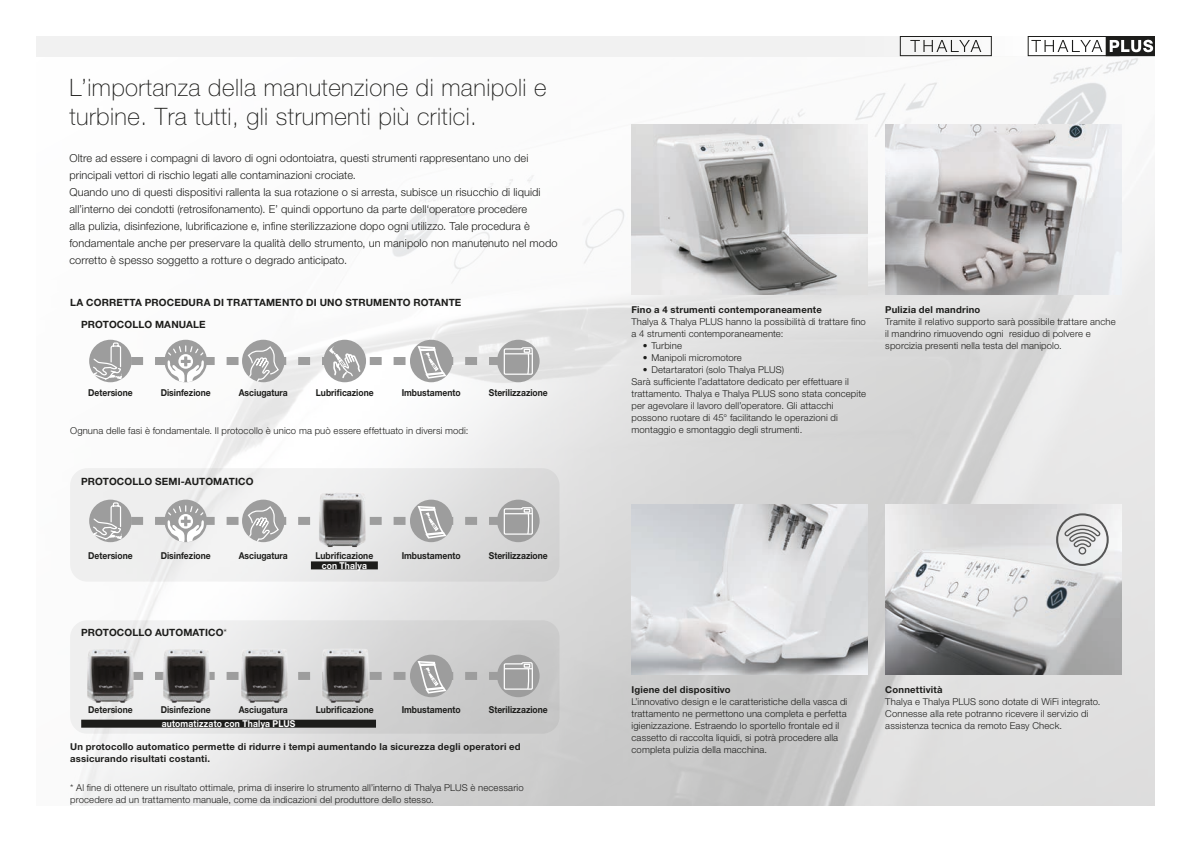
<style>
.page{position:relative;width:1191px;height:842px;background:#fff}
.page>*{position:absolute;margin:0;border:0;box-sizing:border-box;transform-origin:0 0}
.t1{font:100 24px/28.8px "Helvetica Neue LT Std";letter-spacing:.02em;color:#1d1d1b}
.t2{font:300 11px/17px "Helvetica Neue LT Std";letter-spacing:.005em;color:#1d1d1b}
.t3{font:700 10px "Helvetica Neue LT Std";letter-spacing:.01em;color:#1d1d1b}
.t4{font:300 9.5px/12px "Helvetica Neue LT Std";letter-spacing:.015em;color:#1d1d1b}
.t5{font:700 9.5px "Helvetica Neue LT Std";color:#1d1d1b;scale:.9 1}
.t6{font:700 9.5px/12px "Helvetica Neue LT Std";letter-spacing:.02em;color:#1d1d1b}
.t7{font:700 9.5px "Helvetica Neue LT Std";letter-spacing:.02em;color:#fff;scale:.9 1}
.s1{font-weight:300}
</style>
<div class="page">
<img style="left:36px;top:56px;width:1119px;height:750px">
<div style="left:311px;top:561px;width:67px;height:8px;background:#1d1d1b"></div>
<div style="left:36px;top:36px;width:991px;height:20px;background:#f1f1f1"></div>
<svg style="left:910px;top:40px;width:71px;height:12px"></svg>
<div style="left:899px;top:36px;width:92px;height:20px;border:1px solid #1d1d1b"></div>
<svg style="left:1031px;top:40px;width:71px;height:12px"></svg>
<div style="left:1106px;top:36px;width:48px;height:20px;background:#1d1d1b"></div>
<div style="left:1105px;top:36px;width:50px;height:20px;border:1px solid #1d1d1b"></div>
<div style="left:1027px;top:36px;width:92px;height:20px;border:1px solid #1d1d1b"></div>
<svg style="left:1109px;top:40px;width:44px;height:12px"></svg>
<div style="left:81px;top:720px;width:295px;height:8px;background:#1d1d1b"></div>
<div style="left:242px;top:340px;width:42px;height:42px;background:#9d9d9d;border-radius:50%"></div>
<div style="left:242px;top:500px;width:42px;height:42px;background:#9d9d9d;border-radius:50%"></div>
<div style="left:164px;top:340px;width:43px;height:42px;background:#9d9d9d;border-radius:50%"></div>
<div style="left:164px;top:500px;width:43px;height:42px;background:#9d9d9d;border-radius:50%"></div>
<div style="left:497px;top:340px;width:42px;height:42px;background:#9d9d9d;border-radius:50%"></div>
<div style="left:497px;top:500px;width:42px;height:42px;background:#9d9d9d;border-radius:50%"></div>
<div style="left:497px;top:655px;width:42px;height:42px;background:#9d9d9d;border-radius:50%"></div>
<div style="left:410px;top:340px;width:42px;height:42px;background:#9d9d9d;border-radius:50%"></div>
<div style="left:410px;top:500px;width:42px;height:42px;background:#9d9d9d;border-radius:50%"></div>
<div style="left:410px;top:655px;width:42px;height:42px;background:#9d9d9d;border-radius:50%"></div>
<svg style="left:136px;top:660px;width:397px;height:34px"></svg>
<div style="left:323px;top:340px;width:43px;height:42px;background:#9d9d9d;border-radius:50%"></div>
<div style="left:89px;top:340px;width:43px;height:42px;background:#9d9d9d;border-radius:50%"></div>
<svg style="left:92px;top:342px;width:441px;height:41px"></svg>
<div style="left:89px;top:500px;width:43px;height:42px;background:#9d9d9d;border-radius:50%"></div>
<svg style="left:92px;top:502px;width:441px;height:41px"></svg>
<img style="left:631px;top:504px;width:237px;height:170px">
<img style="left:885px;top:125px;width:236px;height:170px">
<img style="left:631px;top:125px;width:237px;height:170px">
<img style="left:885px;top:504px;width:236px;height:170px">
<svg style="left:1056px;top:513px;width:52px;height:53px;background:#c9cacb"></svg>
<img style="left:315px;top:492px;width:54px;height:58px">
<img style="left:82px;top:647px;width:54px;height:58px">
<img style="left:159px;top:647px;width:54px;height:58px">
<img style="left:236px;top:647px;width:54px;height:58px">
<img style="left:317px;top:647px;width:54px;height:58px">
<h1 class="t1" style="left:69px;top:73px;width:479px">L’importanza della manutenzione di manipoli e turbine. Tra tutti, gli strumenti più critici.</h1>
<p class="t2" style="left:69px;top:149px;width:489px">Oltre ad essere i compagni di lavoro di ogni odontoiatra, questi strumenti rappresentano uno dei principali vettori di rischio legati alle contaminazioni crociate.<br>Quando uno di questi dispositivi rallenta la sua rotazione o si arresta, subisce un risucchio di liquidi all’interno dei condotti (retrosifonamento). E’ quindi opportuno da parte dell‘operatore procedere<br>alla pulizia, disinfezione, lubrificazione e, infine sterilizzazione dopo ogni utilizzo. Tale procedura è fondamentale anche per preservare la qualità dello strumento, un manipolo non manutenuto nel modo corretto è spesso soggetto a rotture o degrado anticipato.</p>
<p class="t3" style="left:70px;top:296px;width:393px">LA CORRETTA PROCEDURA DI TRATTAMENTO DI UNO STRUMENTO ROTANTE</p>
<p class="t3" style="left:81px;top:318px;width:126px">PROTOCOLLO MANUALE</p>
<p class="t5" style="left:88px;top:387px;width:51px">Detersione</p>
<p class="t5" style="left:161px;top:387px;width:57px">Disinfezione</p>
<p class="t5" style="left:239px;top:387px;width:56px">Asciugatura</p>
<p class="t5" style="left:316px;top:387px;width:66px">Lubrificazione</p>
<p class="t5" style="left:402px;top:387px;width:67px">Imbustamento</p>
<p class="t5" style="left:489px;top:387px;width:67px">Sterilizzazione</p>
<p class="t4" style="left:70px;top:425px;width:400px">Ognuna delle fasi è fondamentale. Il protocollo è unico ma può essere effettuato in diversi modi:</p>
<p class="t3" style="left:81px;top:475px;width:174px">PROTOCOLLO SEMI-AUTOMATICO</p>
<p class="t5" style="left:88px;top:550px;width:51px">Detersione</p>
<p class="t5" style="left:161px;top:550px;width:57px">Disinfezione</p>
<p class="t5" style="left:239px;top:550px;width:56px">Asciugatura</p>
<p class="t3" style="left:81px;top:626px;width:147px">PROTOCOLLO AUTOMATICO<span class="s1">*</span></p>
<p class="t5" style="left:315px;top:550px;width:66px">Lubrificazione</p>
<p class="t7" style="left:322px;top:559px;width:52px">con Thalya</p>
<p class="t5" style="left:402px;top:550px;width:67px">Imbustamento</p>
<p class="t5" style="left:489px;top:550px;width:67px">Sterilizzazione</p>
<p class="t5" style="left:88px;top:703px;width:51px">Detersione</p>
<p class="t5" style="left:161px;top:703px;width:57px">Disinfezione</p>
<p class="t5" style="left:239px;top:703px;width:56px">Asciugatura</p>
<p class="t7" style="left:162px;top:718px;width:150px">automatizzato con Thalya PLUS</p>
<p class="t5" style="left:316px;top:703px;width:66px">Lubrificazione</p>
<p class="t5" style="left:402px;top:703px;width:67px">Imbustamento</p>
<p class="t5" style="left:489px;top:703px;width:67px">Sterilizzazione</p>
<p class="t6" style="left:70px;top:740px;width:452px">Un protocollo automatico permette di ridurre i tempi aumentando la sicurezza degli operatori ed assicurando risultati costanti.</p>
<p class="t4" style="left:70px;top:781px;width:455px">* Al fi ne di ottenere un risultato ottimale, prima di inserire lo strumento all’interno di Thalya PLUS è necessario procedere ad un trattamento manuale, come da indicazioni del produttore dello stesso.</p>
<p class="t6" style="left:631px;top:303px;width:192px">Fino a 4 strumenti contemporaneamente</p>
<p class="t4" style="left:631px;top:315px;width:236px">Thalya &amp; Thalya PLUS hanno la possibilità di trattare fi no a 4 strumenti contemporaneamente:</p>
<p class="t4" style="left:643px;top:339px;width:41px">• Turbine</p>
<p class="t4" style="left:643px;top:351px;width:100px">• Manipoli micromotore</p>
<p class="t4" style="left:631px;top:363px;width:236px;text-indent:11px">• Detartaratori (solo Thalya PLUS)<br>Sarà suffi ciente l’adattatore dedicato per effettuare il trattamento. Thalya e Thalya PLUS sono stata concepite per agevolare il lavoro dell’operatore. Gli attacchi possono ruotare di 45° facilitando le operazioni di montaggio e smontaggio degli strumenti.</p>
<p class="t6" style="left:885px;top:303px;width:96px">Pulizia del mandrino</p>
<p class="t4" style="left:885px;top:315px;width:232px">Tramite il relativo supporto sarà possibile trattare anche il mandrino rimuovendo ogni residuo di polvere e sporcizia presenti nella testa del manipolo.</p>
<p class="t6" style="left:631px;top:684px;width:101px">Igiene del dispositivo</p>
<p class="t4" style="left:631px;top:696px;width:217px">L’innovativo design e le caratteristiche della vasca di trattamento ne permettono una completa e perfetta igienizzazione. Estraendo lo sportello frontale ed il cassetto di raccolta liquidi, si potrà procedere alla completa pulizia della macchina.</p>
<p class="t6" style="left:885px;top:683px;width:59px">Connettività</p>
<p class="t4" style="left:885px;top:695px;width:217px">Thalya e Thalya PLUS sono dotate di WiFi integrato.<br>Connesse alla rete potranno ricevere il servizio di assistenza tecnica da remoto Easy Check.</p>
</div>
